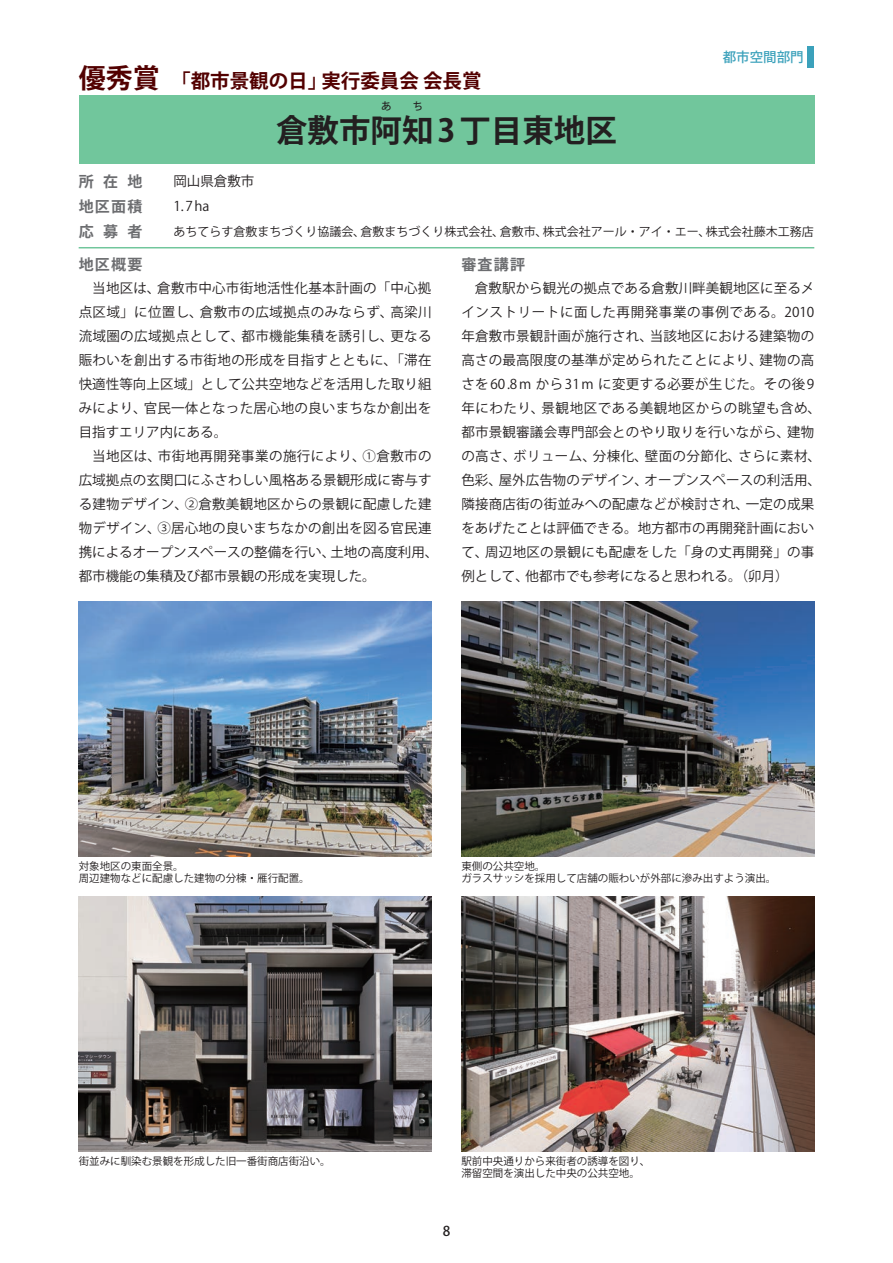
<style>
.page{position:relative;width:893px;height:1263px;background:#fff}
.page>*{position:absolute;margin:0;border:0;box-sizing:border-box;transform-origin:0 0}
.t1{font:700 31.5px "Koz Go Pr 6 N";color:#231f20}
.t2{font:700 19.5px "Koz Go Pr 6 N";color:#520000}
.t3{font:700 15px/25px "Koz Go Pr 6 N";letter-spacing:.085em;color:#6c6d70}
.t4{font:13.5px/24px "Koz Go Pr 6 N";letter-spacing:.015em;color:#231f20}
.t5{font:500 13.5px "Koz Go Pr 6 N";color:#3ba1bb}
.t6{font:500 13.5px "Koz Go Pr 6 N";color:#231f20}
.t7{font:12px "Koz Go Pr 6 N";color:#231f20}
.t8{font:10.5px/12px "Koz Go Pr 6 N";color:#231f20}
.t9{font:700 10.5px "Koz Go Pr 6 N";color:#231f20}
.s1{font-size:27px}
</style>
<div class="page">
<div style="left:807px;top:47px;width:7px;height:21px;background:#3ba1bb"></div>
<div style="left:79px;top:96px;width:735px;height:68px;background:#71c69c"></div>
<hr style="left:79px;top:247px;width:735px;height:1px;background:#71c69c">
<img style="left:461px;top:601px;width:353px;height:255px">
<img style="left:79px;top:896px;width:353px;height:255px">
<img style="left:461px;top:896px;width:353px;height:255px">
<img style="left:79px;top:601px;width:353px;height:255px">
<h2 class="t2" style="left:79px;top:70px;width:404px"><span class="s1">優秀賞</span>「都市景観の日」実行委員会 会長賞</h2>
<p class="t9" style="left:381px;top:100px;width:12px">あ</p>
<p class="t9" style="left:413px;top:100px;width:12px">ち</p>
<h1 class="t1" style="left:276px;top:112px;width:342px">倉敷市阿知 3 丁目東地区</h1>
<p class="t5" style="left:723px;top:50px;width:82px">都市空間部門</p>
<p class="t3" style="left:79px;top:169px;width:65px">所在地地区面積</p>
<p class="t4" style="left:173px;top:169px;width:83px;line-height:25px">岡山県倉敷市<br>1.7ha</p>
<p class="t3" style="left:79px;top:219px;width:65px">応募者</p>
<p class="t7" style="left:173px;top:224px;width:642px">あちてらす倉敷まちづくり協議会、倉敷まちづくり株式会社、倉敷市、株式会社アール・アイ・エー、株式会社藤木工務店</p>
<p class="t3" style="left:79px;top:253px;width:65px">地区概要</p>
<p class="t4" style="left:79px;top:276px;width:355px;text-align:justify;text-indent:14px">当地区は、倉敷市中心市街地活性化基本計画の「中心拠点区域」に位置し、倉敷市の広域拠点のみならず、高梁川流域圏の広域拠点として、都市機能集積を誘引し、更なる賑わいを創出する市街地の形成を目指すとともに、「滞在快適性等向上区域」として公共空地などを活用した取り組みにより、官民一体となった居心地の良いまちなか創出を目指すエリア内にある。</p>
<p class="t4" style="left:79px;top:444px;width:361px;text-indent:14px">当地区は、市街地再開発事業の施行により、①倉敷市の広域拠点の玄関口にふさわしい風格ある景観形成に寄与する建物デザイン、②倉敷美観地区からの景観に配慮した建物デザイン、③居心地の良いまちなかの創出を図る官民連携によるオープンスペースの整備を行い、土地の高度利用、都市機能の集積及び都市景観の形成を実現した。</p>
<p class="t3" style="left:461px;top:253px;width:65px">審査講評</p>
<p class="t4" style="left:461px;top:276px;width:361px;text-indent:14px">倉敷駅から観光の拠点である倉敷川畔美観地区に至るメインストリートに面した再開発事業の事例である。2010年倉敷市景観計画が施行され、当該地区における建築物の高さの最高限度の基準が定められたことにより、建物の高さを60.8m から31m に変更する必要が生じた。その後9年にわたり、景観地区である美観地区からの眺望も含め、都市景観審議会専門部会とのやり取りを行いながら、建物の高さ、ボリューム、分棟化、壁面の分節化、さらに素材、色彩、屋外広告物のデザイン、オープンスペースの利活用、隣接商店街の街並みへの配慮などが検討され、一定の成果をあげたことは評価できる。地方都市の再開発計画において、周辺地区の景観にも配慮をした「身の丈再開発」の事例として、他都市でも参考になると思われる。（卯月）</p>
<p class="t8" style="left:79px;top:860px;width:233px">対象地区の東面全景。<br>周辺建物などに配慮した建物の分棟・雁行配置。</p>
<p class="t8" style="left:79px;top:1155px;width:254px">街並みに馴染む景観を形成した旧一番街商店街沿い。</p>
<p class="t8" style="left:461px;top:860px;width:317px">東側の公共空地。<br>ガラスサッシを採用して店舗の賑わいが外部に滲み出すよう演出。</p>
<p class="t8" style="left:461px;top:1155px;width:190px">駅前中央通りから来街者の誘導を図り、滞留空間を演出した中央の公共空地。</p>
<p class="t6" style="left:443px;top:1223px;width:9px">8</p>
</div>
